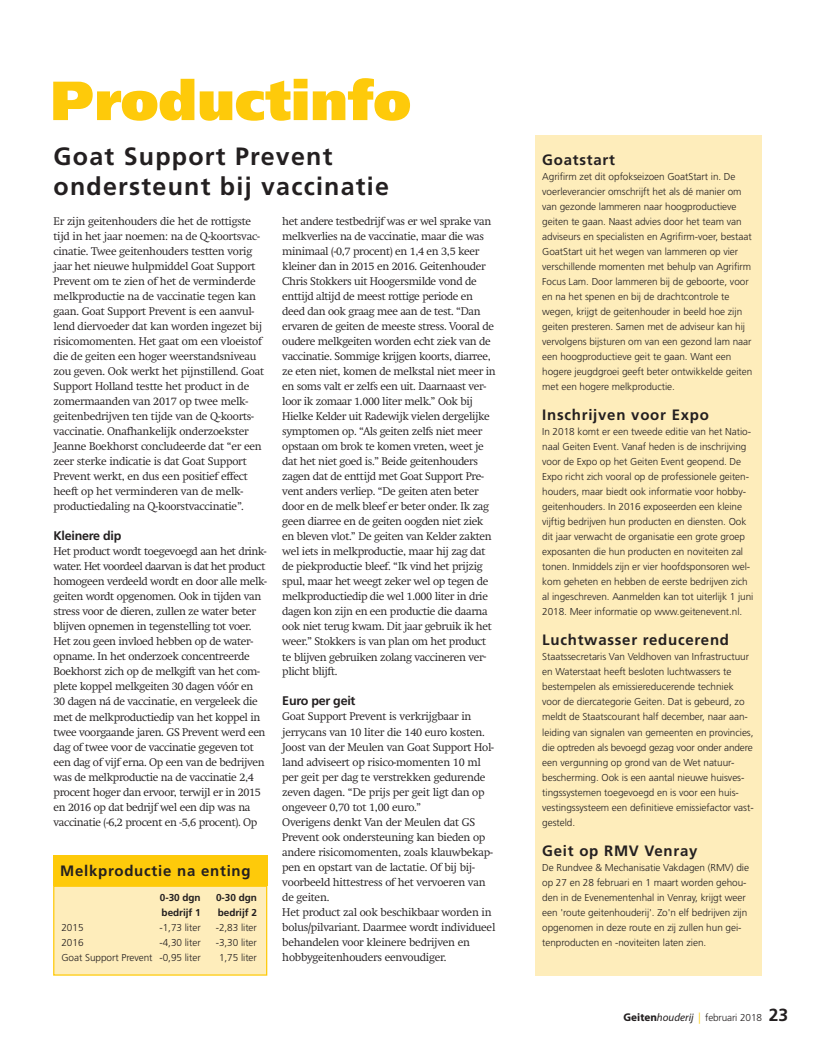
<style>
.page{position:relative;width:815px;height:1046px;background:#fff}
.page>*{position:absolute;margin:0;border:0;box-sizing:border-box;transform-origin:0 0}
.t1{font:900 55px "Frutiger LT Std";color:#feca0a}
.t2{font:700 25px/30px "Frutiger LT Std";letter-spacing:.05em;color:#231f20}
.t3{font:700 15px "Frutiger LT Std";letter-spacing:.05em;color:#231f20}
.t4{font:700 12.5px "Frutiger LT Std";letter-spacing:-.02em;color:#231f20}
.t5{font:300 11px/15px "Swift";letter-spacing:-.03em;color:#231f20}
.t6{font:300 10px/15px "Frutiger LT Std";letter-spacing:-.005em;color:#231f20}
.t7{font:700 10px "Frutiger LT Std";letter-spacing:-.005em;color:#231f20}
.s1{font-family:"Myriad Pro";font-weight:700;font-size:11.25px}
.s2{font-family:"Myriad Pro";font-weight:400;font-style:italic;font-size:11px}
.s3{font-family:"Myriad Pro";font-weight:400;font-style:italic;font-size:11.25px;color:#feca0a}
.s4{font-weight:700;font-size:17.5px}
</style>
<div class="page">
<div style="left:535px;top:135px;width:227px;height:840px;background:#feedbb"></div>
<div style="left:54px;top:886px;width:213px;height:88px;background:#feedbb"></div>
<div style="left:53px;top:885px;width:214px;height:90px;border:1px solid #feca0a"></div>
<div style="left:53px;top:855px;width:214px;height:30px;background:#feca0a"></div>
<h1 class="t1" style="left:50px;top:67px;width:362px">Productinfo</h1>
<h2 class="t2" style="left:54px;top:141px;width:337px">Goat Support Prevent ondersteunt bij vaccinatie</h2>
<h3 class="t3" style="left:542px;top:151px;width:74px">Goatstart</h3>
<p class="t6" style="left:542px;top:169px;width:212px">Agrifirm zet dit opfokseizoen GoatStart in. De voerleverancier omschrijft het als dé manier om van gezonde lammeren naar hoogproductieve geiten te gaan. Naast advies door het team van adviseurs en specialisten en Agrifirm-voer, bestaat GoatStart uit het wegen van lammeren op vier verschillende momenten met behulp van Agrifirm Focus Lam. Door lammeren bij de geboorte, voor en na het spenen en bij de drachtcontrole te wegen, krijgt de geitenhouder in beeld hoe zijn geiten presteren. Samen met de adviseur kan hij vervolgens bijsturen om van een gezond lam naar een hoogproductieve geit te gaan. Want een hogere jeugdgroei geeft beter ontwikkelde geiten met een hogere melkproductie.</p>
<h3 class="t3" style="left:542px;top:406px;width:168px">Inschrijven voor Expo</h3>
<p class="t6" style="left:542px;top:424px;width:213px">In 2018 komt er een tweede editie van het Natio&shy;naal Geiten Event. Vanaf heden is de inschrijving voor de Expo op het Geiten Event geopend. De Expo richt zich vooral op de professionele geiten&shy;houders, maar biedt ook informatie voor hobby&shy;geitenhouders. In 2016 exposeerden een kleine vijftig bedrijven hun producten en diensten. Ook dit jaar verwacht de organisatie een grote groep exposanten die hun producten en noviteiten zal tonen. Inmiddels zijn er vier hoofdsponsoren wel&shy;kom geheten en hebben de eerste bedrijven zich al ingeschreven. Aanmelden kan tot uiterlijk 1 juni 2018. Meer informatie op www.geitenevent.nl.</p>
<h3 class="t3" style="left:542px;top:631px;width:188px">Luchtwasser reducerend</h3>
<p class="t6" style="left:542px;top:649px;width:213px">Staatssecretaris Van Veldhoven van Infrastructuur en Waterstaat heeft besloten luchtwassers te bestempelen als emissiereducerende techniek voor de diercategorie Geiten. Dat is gebeurd, zo meldt de Staatscourant half december, naar aan&shy;leiding van signalen van gemeenten en provincies, die optreden als bevoegd gezag voor onder andere een vergunning op grond van de Wet natuur&shy;bescherming. Ook is een aantal nieuwe huisves&shy;tingssystemen toegevoegd en is voor een huis&shy;vestingssysteem een definitieve emissiefactor vast&shy;gesteld.</p>
<h3 class="t3" style="left:542px;top:841px;width:157px">Geit op RMV Venray</h3>
<p class="t6" style="left:542px;top:859px;width:208px">De Rundvee &amp; Mechanisatie Vakdagen (RMV) die op 27 en 28 februari en 1 maart worden gehou&shy;den in de Evenementenhal in Venray, krijgt weer een 'route geitenhouderij'. Zo'n elf bedrijven zijn opgenomen in deze route en zij zullen hun gei&shy;tenproducten en -noviteiten laten zien.</p>
<p class="t5" style="left:282px;top:214px;width:215px">het andere testbedrijf was er wel sprake van melkverlies na de vaccinatie, maar die was minimaal (-0,7 procent) en 1,4 en 3,5 keer kleiner dan in 2015 en 2016. Geitenhouder Chris Stokkers uit Hoogersmilde vond de enttijd altijd de meest rottige periode en deed dan ook graag mee aan de test. “Dan ervaren de geiten de meeste stress. Vooral de oudere melkgeiten worden echt ziek van de vaccinatie. Sommige krijgen koorts, diarree, ze eten niet, komen de melkstal niet meer in en soms valt er zelfs een uit. Daarnaast ver&shy;loor ik zomaar 1.000 liter melk.” Ook bij Hielke Kelder uit Radewijk vielen dergelijke symptomen op. “Als geiten zelfs niet meer opstaan om brok te komen vreten, weet je dat het niet goed is.” Beide geitenhouders zagen dat de enttijd met Goat Support Pre&shy;vent anders verliep. “De geiten aten beter door en de melk bleef er beter onder. Ik zag geen diarree en de geiten oogden niet ziek en bleven vlot.” De geiten van Kelder zakten wel iets in melkproductie, maar hij zag dat de piekproductie bleef. “Ik vind het prijzig spul, maar het weegt zeker wel op tegen de melkproductiedip die wel 1.000 liter in drie dagen kon zijn en een productie die daarna ook niet terug kwam. Dit jaar gebruik ik het weer.” Stokkers is van plan om het product te blijven gebruiken zolang vaccineren ver&shy;plicht blijft.</p>
<p class="t4" style="left:282px;top:693px;width:75px">Euro per geit</p>
<p class="t5" style="left:282px;top:709px;width:215px">Goat Support Prevent is verkrijgbaar in jerrycans van 10 liter die 140 euro kosten.<br>Joost van der Meulen van Goat Support Hol&shy;land adviseert op risico-momenten 10 ml per geit per dag te verstrekken gedurende zeven dagen. “De prijs per geit ligt dan op ongeveer 0,70 tot 1,00 euro.”<br>Overigens denkt Van der Meulen dat GS Prevent ook ondersteuning kan bieden op andere risicomomenten, zoals klauwbekap&shy;pen en opstart van de lactatie. Of bij bij&shy;voorbeeld hittestress of het vervoeren van de geiten.<br>Het product zal ook beschikbaar worden in bolus/pilvariant. Daarmee wordt individueel behandelen voor kleinere bedrijven en hobbygeitenhouders eenvoudiger.</p>
<p class="t5" style="left:54px;top:214px;width:212px">Er zijn geitenhouders die het de rottigste tijd in het jaar noemen: na de Q-koortsvac&shy;cinatie. Twee geitenhouders testten vorig jaar het nieuwe hulpmiddel Goat Support Prevent om te zien of het de verminderde melkproductie na de vaccinatie tegen kan gaan. Goat Support Prevent is een aanvul&shy;lend diervoeder dat kan worden ingezet bij risicomomenten. Het gaat om een vloeistof die de geiten een hoger weerstandsniveau zou geven. Ook werkt het pijnstillend. Goat Support Holland testte het product in de zomermaanden van 2017 op twee melk&shy;geitenbedrijven ten tijde van de Q-koorts&shy;vaccinatie. Onafhankelijk onderzoekster Jeanne Boekhorst concludeerde dat “er een zeer sterke indicatie is dat Goat Support Prevent werkt, en dus een positief effect heeft op het verminderen van de melk&shy;productiedaling na Q-koorstvaccinatie”.</p>
<p class="t4" style="left:54px;top:528px;width:69px">Kleinere dip</p>
<p class="t5" style="left:54px;top:544px;width:215px">Het product wordt toegevoegd aan het drink&shy;water. Het voordeel daarvan is dat het product homogeen verdeeld wordt en door alle melk&shy;geiten wordt opgenomen. Ook in tijden van stress voor de dieren, zullen ze water beter blijven opnemen in tegenstelling tot voer.<br>Het zou geen invloed hebben op de water&shy;opname. In het onderzoek concentreerde Boekhorst zich op de melkgift van het com&shy;plete koppel melkgeiten 30 dagen vóór en 30 dagen ná de vaccinatie, en vergeleek die met de melkproductiedip van het koppel in twee voorgaande jaren. GS Prevent werd een dag of twee voor de vaccinatie gegeven tot een dag of vijf erna. Op een van de bedrijven was de melkproductie na de vaccinatie 2,4 procent hoger dan ervoor, terwijl er in 2015 en 2016 op dat bedrijf wel een dip was na vaccinatie (-6,2 procent en -5,6 procent). Op</p>
<h3 class="t3" style="left:60px;top:862px;width:192px">Melkproductie na enting</h3>
<p class="t7" style="left:160px;top:891px;width:42px">0-30 dgn</p>
<p class="t7" style="left:216px;top:891px;width:42px">0-30 dgn</p>
<p class="t7" style="left:162px;top:906px;width:41px">bedrijf 1</p>
<p class="t7" style="left:218px;top:906px;width:41px">bedrijf 2</p>
<p class="t6" style="left:61px;top:919px;width:24px">2015</p>
<p class="t6" style="left:160px;top:919px;width:43px">-1,73 liter</p>
<p class="t6" style="left:216px;top:919px;width:43px">-2,83 liter</p>
<p class="t6" style="left:61px;top:934px;width:24px">2016</p>
<p class="t6" style="left:160px;top:934px;width:43px">-4,30 liter</p>
<p class="t6" style="left:216px;top:934px;width:43px">-3,30 liter</p>
<p class="t6" style="left:61px;top:949px;width:141px">Goat Support Prevent -0,95 liter</p>
<p class="t6" style="left:219px;top:949px;width:39px">1,75 liter</p>
<p class="t6" style="left:624px;top:1009px;width:166px"><span class="s1">Geiten</span><span class="s2">houderij</span> <span class="s3">|</span> februari 2018 <span class="s4">23</span></p>
</div>
